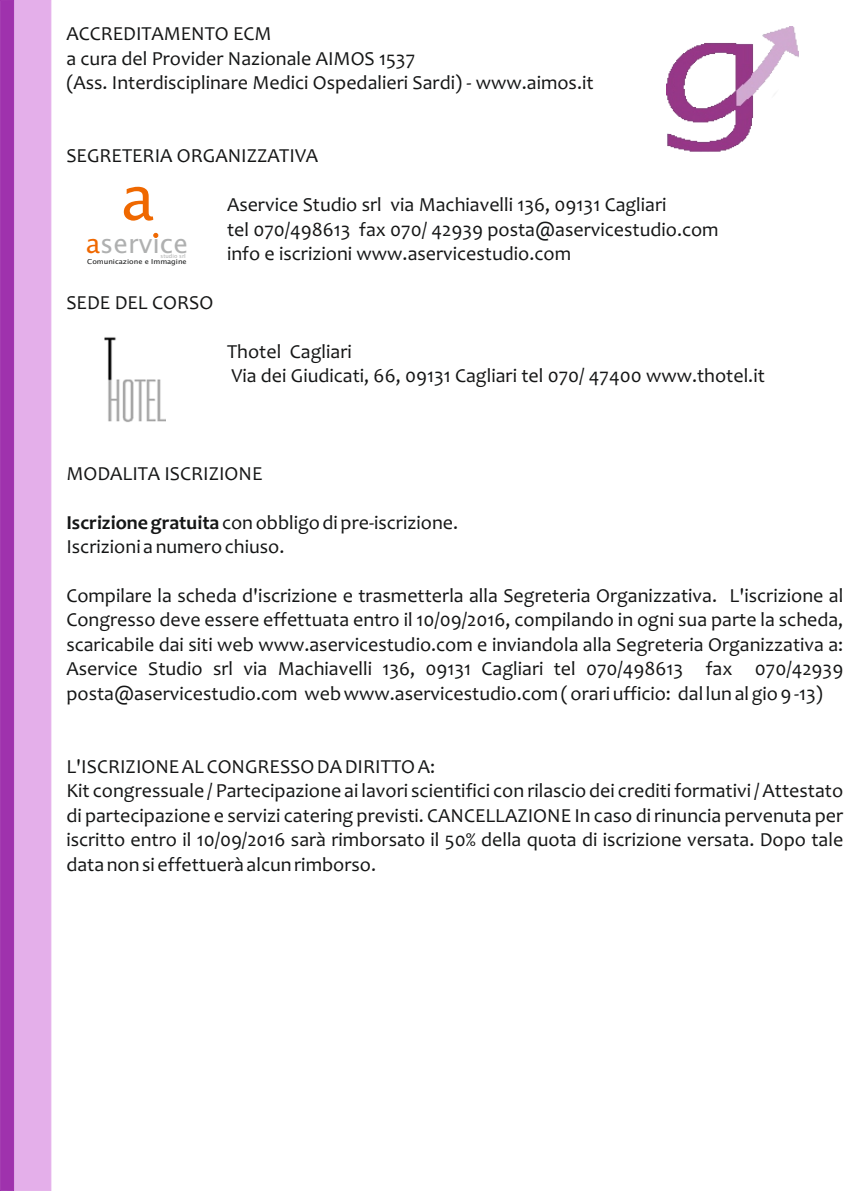
<style>
.page{position:relative;width:851px;height:1191px;background:#fff}
.page>*{position:absolute;margin:0;border:0;box-sizing:border-box;transform-origin:0 0}
.t1{font:61.2px "Lucida Sans";color:#ef6800}
.t2{font:26.2px "Lucida Sans";color:#afb0b0}
.t3{font:20px/24.4px "Candara";color:#151616}
.t4{font:6.8px "Lucida Sans";color:#151616;scale:1.09 1}
.t5{font:5.6px "Lucida Sans";color:#afb0b0}
.s1{color:#ef6800}
.s2{font-weight:700}
</style>
<div class="page">
<div style="left:14px;top:0;width:37px;height:1191px;background:#e4afea"></div>
<svg style="left:0;top:0;width:14px;height:1191px;background:#9f33ad"></svg>
<img style="left:666px;top:26px;width:132px;height:126px">
<svg style="left:153px;top:233px;width:5px;height:5px"></svg>
<img style="left:105px;top:337px;width:60px;height:85px">
<p class="t3" style="left:66px;top:24px;width:528px">ACCREDITAMENTO ECM<br>a cura del Provider Nazionale AIMOS 1537<br>(Ass. Interdisciplinare Medici Ospedalieri Sardi) - www.aimos.it</p>
<p class="t3" style="left:66px;top:146px;width:253px">SEGRETERIA ORGANIZZATIVA</p>
<p class="t3" style="left:227px;top:195px;width:493px">Aservice Studio srl via Machiavelli 136, 09131 Cagliari<br>tel 070/498613 fax 070/ 42939 posta@aservicestudio.com info e iscrizioni www.aservicestudio.com</p>
<p class="t3" style="left:66px;top:292px;width:148px">SEDE DEL CORSO</p>
<p class="t3" style="left:227px;top:341px;width:539px">Thotel Cagliari<br>Via dei Giudicati, 66, 09131 Cagliari tel 070/ 47400 www.thotel.it</p>
<h1 class="t1" style="left:121px;top:173px;width:35px">a</h1>
<h2 class="t2" style="left:86px;top:233px;width:104px"><span class="s1">a</span>service</h2>
<p class="t5" style="left:160px;top:254px;width:27px">studio srl</p>
<p class="t4" style="left:87px;top:259px;width:93px">Comunicazione e Immagine</p>
<p class="t3" style="left:66px;top:463px;width:197px">MODALITA ISCRIZIONE</p>
<p class="t3" style="left:66px;top:512px;width:393px"><span class="s2">Iscrizione gratuita</span> con obbligo di pre-iscrizione.<br>Iscrizioni a numero chiuso.</p>
<p class="t3" style="left:66px;top:585px;width:778px;text-align:justify">Compilare la scheda d'iscrizione e trasmetterla alla Segreteria Organizzativa. L'iscrizione al Congresso deve essere effettuata entro il 10/09/2016, compilando in ogni sua parte la scheda, scaricabile dai siti web www.aservicestudio.com e inviandola alla Segreteria Organizzativa a:<br>Aservice Studio srl via Machiavelli 136, 09131 Cagliari tel 070/498613 fax 070/42939 posta@aservicestudio.com web www.aservicestudio.com ( orari ufficio: dal lun al gio 9 -13)</p>
<p class="t3" style="left:66px;top:756px;width:778px">L'ISCRIZIONE AL CONGRESSO DA DIRITTO A:<br>Kit congressuale / Partecipazione ai lavori scientifici con rilascio dei crediti formativi / Attestato di partecipazione e servizi catering previsti. CANCELLAZIONE In caso di rinuncia pervenuta per iscritto entro il 10/09/2016 sarà rimborsato il 50% della quota di iscrizione versata. Dopo tale data non si effettuerà alcun rimborso.</p>
</div>
